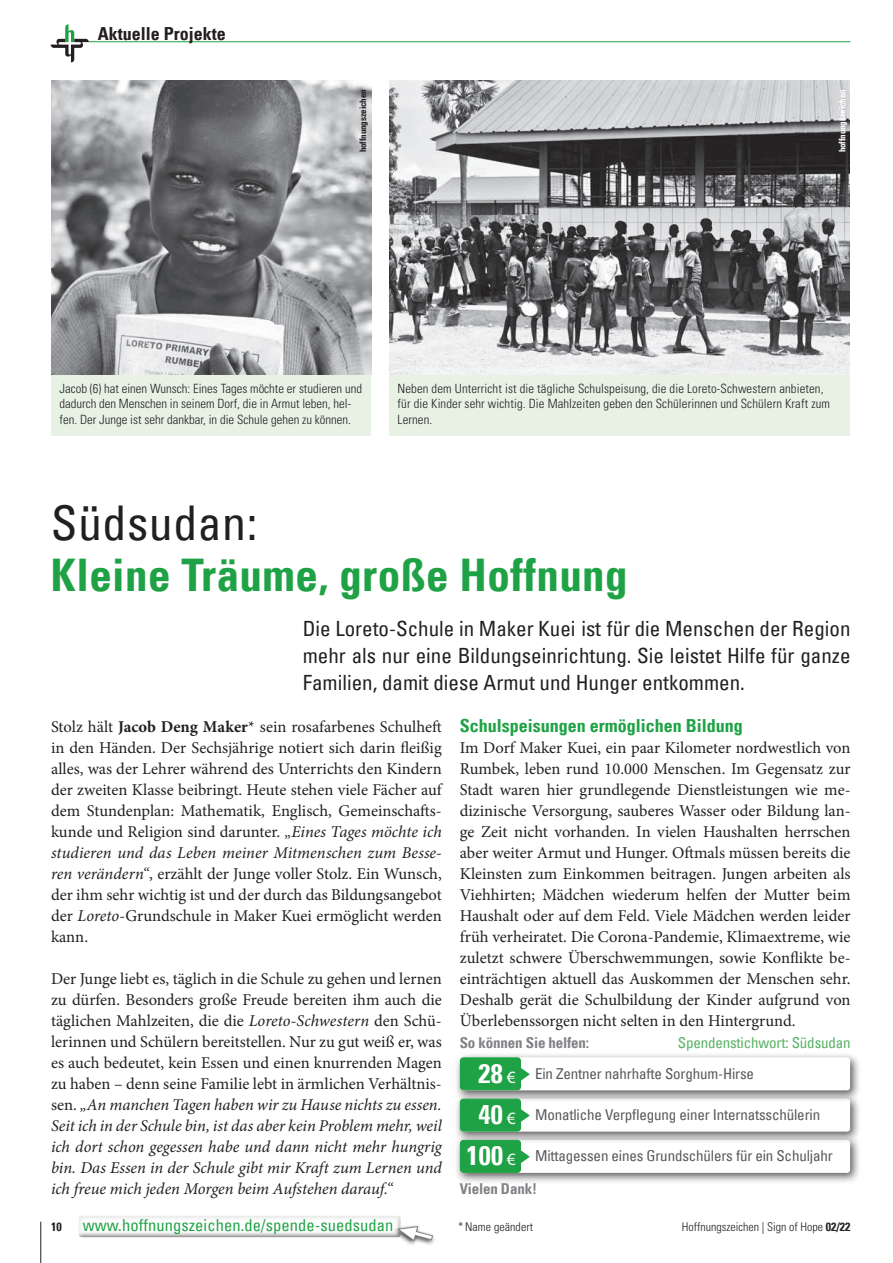
<style>
.page{position:relative;width:893px;height:1263px;background:#fff}
.page>*{position:absolute;margin:0;border:0;box-sizing:border-box;transform-origin:0 0}
.t1{font:condensed 48px "Univers LT";letter-spacing:.01em;color:#231f20}
.t2{font:700 condensed 45px "Univers LT";letter-spacing:.01em;color:#1fa245}
.t3{font:700 condensed 27px "Univers LT";letter-spacing:.01em;color:#fff}
.t4{font:condensed 21px/27px "Univers LT";color:#231f20;text-align:justify}
.t5{font:700 condensed 18px "Univers LT";color:#1fa245}
.t6{font:700 condensed 18px "Univers LT";color:#231f20}
.t7{font:16.5px/21px "Minion Pro";color:#231f20;text-align:justify}
.t8{font:condensed 16.5px "Univers LT";letter-spacing:.005em;color:#1fa245}
.t9{font:condensed 15px "Univers LT";letter-spacing:-.01em;color:#57585a}
.t10{font:700 condensed 15px "Univers LT";letter-spacing:-.01em;color:#808285}
.t11{font:condensed 15px "Univers LT";letter-spacing:-.01em;color:#57b061}
.t12{font:300 condensed 12.75px/15.8px "Univers LT Std";letter-spacing:.01em;color:#231f20}
.t13{font:300 condensed 12px "Univers LT Std";color:#231f20}
.t14{font:700 condensed 12px "Univers LT";color:#231f20}
.t15{font:700 condensed 9px "Univers LT";letter-spacing:-.01em;color:#231f20}
.t16{font:700 condensed 9px "Univers LT";letter-spacing:-.01em;color:#fff}
.s1{font-weight:700}
.s2{font-style:italic}
.s3{font-family:"Myriad Pro";font-weight:400;font-stretch:normal;font-size:17.25px}
.s4{font-family:"Univers LT";font-weight:700}
</style>
<div class="page">
<hr style="left:40px;top:1222px;width:1px;height:41px;background:#231f20">
<hr style="left:89px;top:41px;width:761px;height:1px;background:#1fa245">
<svg style="left:51px;top:24px;width:38px;height:38px"></svg>
<div style="left:77px;top:1214px;width:324px;height:24px;background:#231f20;opacity:.11"></div>
<div style="left:393px;top:1223px;width:43px;height:24px;background:#231f20;opacity:.9"></div>
<svg style="left:397px;top:1226px;width:36px;height:15px"></svg>
<div style="left:389px;top:375px;width:461px;height:60px;background:#e7f2e5"></div>
<div style="left:51px;top:375px;width:320px;height:60px;background:#e7f2e5"></div>
<img style="left:389px;top:81px;width:461px;height:294px">
<img style="left:51px;top:81px;width:320px;height:294px">
<div style="left:454px;top:1134px;width:408px;height:50px;background:#231f20;opacity:.75"></div>
<div style="left:460px;top:1140px;width:390px;height:33px;background:#fff;border-radius:3px"></div>
<div style="left:454px;top:1093px;width:408px;height:50px;background:#231f20;opacity:.75"></div>
<div style="left:460px;top:1098px;width:390px;height:33px;background:#fff;border-radius:3px"></div>
<div style="left:454px;top:1052px;width:408px;height:50px;background:#231f20;opacity:.75"></div>
<div style="left:460px;top:1057px;width:390px;height:33px;background:#fff;border-radius:3px"></div>
<div style="left:460px;top:1140px;width:60px;height:32px;background:#1fa245;border-radius:3px"></div>
<div style="left:460px;top:1140px;width:61px;height:33px;border:1px solid #1fa245;border-radius:3px"></div>
<div style="left:460px;top:1099px;width:60px;height:32px;background:#1fa245;border-radius:3px"></div>
<div style="left:460px;top:1098px;width:61px;height:33px;border:1px solid #1fa245;border-radius:3px"></div>
<div style="left:460px;top:1058px;width:60px;height:32px;background:#1fa245;border-radius:3px"></div>
<div style="left:460px;top:1057px;width:61px;height:33px;border:1px solid #1fa245;border-radius:3px"></div>
<svg style="left:520px;top:1149px;width:10px;height:15px"></svg>
<svg style="left:520px;top:1108px;width:10px;height:14px"></svg>
<svg style="left:520px;top:1067px;width:10px;height:14px"></svg>
<p class="t6" style="left:98px;top:23px;width:130px">Aktuelle Projekte</p>
<p class="t15" style="left:357px;top:152px;width:65px;rotate:-90deg">hoffnungszeichen</p>
<p class="t16" style="left:837px;top:152px;width:65px;rotate:-90deg">hoffnungszeichen</p>
<p class="t12" style="left:60px;top:380px;width:304px">Jacob (6) hat einen Wunsch: Eines Tages möchte er studieren und dadurch den Menschen in seinem Dorf, die in Armut leben, hel&shy;fen. Der Junge ist sehr dankbar, in die Schule gehen zu können.</p>
<p class="t12" style="left:398px;top:380px;width:434px">Neben dem Unterricht ist die tägliche Schulspeisung, die die Loreto-Schwestern anbieten, für die Kinder sehr wichtig. Die Mahlzeiten geben den Schülerinnen und Schülern Kraft zum<br>Lernen.</p>
<h1 class="t1" style="left:51px;top:492px;width:208px">Südsudan:</h1>
<h2 class="t2" style="left:51px;top:547px;width:578px">Kleine Träume, große Hoffnung</h2>
<p class="t4" style="left:303px;top:615px;width:549px">Die Loreto-Schule in Maker Kuei ist für die Menschen der Region mehr als nur eine Bildungseinrichtung. Sie leistet Hilfe für ganze Familien, damit diese Armut und Hunger entkommen.</p>
<p class="t7" style="left:51px;top:716px;width:392px">Stolz hält <span class="s1">Jacob Deng Maker</span>* sein rosafarbenes Schulheft in den Händen. Der Sechsjährige notiert sich darin fleißig alles, was der Lehrer während des Unterrichts den Kindern der zweiten Klasse beibringt. Heute stehen viele Fächer auf dem Stundenplan: Mathematik, Englisch, Gemeinschafts&shy;kunde und Religion sind darunter. <span class="s2">„Eines Tages möchte ich studieren und das Leben meiner Mitmenschen zum Besse&shy;ren verändern“</span>, erzählt der Junge voller Stolz. Ein Wunsch, der ihm sehr wichtig ist und der durch das Bildungsangebot der <span class="s2">Loreto</span>-Grundschule in Maker Kuei ermöglicht werden kann.</p>
<p class="t7" style="left:51px;top:968px;width:392px">Der Junge liebt es, täglich in die Schule zu gehen und lernen zu dürfen. Besonders große Freude bereiten ihm auch die täglichen Mahlzeiten, die die <span class="s2">Loreto-Schwestern</span> den Schü&shy;lerinnen und Schülern bereitstellen. Nur zu gut weiß er, was es auch bedeutet, kein Essen und einen knurrenden Magen zu haben – denn seine Familie lebt in ärmlichen Verhältnis&shy;sen. <span class="s2">„An manchen Tagen haben wir zu Hause nichts zu essen.<br>Seit ich in der Schule bin, ist das aber kein Problem mehr, weil ich dort schon gegessen habe und dann nicht mehr hungrig bin. Das Essen in der Schule gibt mir Kraft zum Lernen und ich freue mich jeden Morgen beim Aufstehen darauf.“</span></p>
<p class="t5" style="left:460px;top:714px;width:284px">Schulspeisungen ermöglichen Bildung</p>
<p class="t7" style="left:460px;top:737px;width:392px">Im Dorf Maker Kuei, ein paar Kilometer nordwestlich von Rumbek, leben rund 10.000 Menschen. Im Gegensatz zur Stadt waren hier grundlegende Dienstleistungen wie me&shy;dizinische Versorgung, sauberes Wasser oder Bildung lan&shy;ge Zeit nicht vorhanden. In vielen Haushalten herrschen aber weiter Armut und Hunger. Oftmals müssen bereits die Kleinsten zum Einkommen beitragen. Jungen arbeiten als Viehhirten; Mädchen wiederum helfen der Mutter beim Haushalt oder auf dem Feld. Viele Mädchen werden leider früh verheiratet. Die Corona-Pandemie, Klimaextreme, wie zuletzt schwere Überschwemmungen, sowie Konflikte be&shy;einträchtigen aktuell das Auskommen der Menschen sehr.<br>Deshalb gerät die Schulbildung der Kinder aufgrund von Überlebenssorgen nicht selten in den Hintergrund.</p>
<p class="t10" style="left:460px;top:1033px;width:131px">So können Sie helfen:</p>
<p class="t11" style="left:678px;top:1033px;width:174px">Spendenstichwort: Südsudan</p>
<h3 class="t3" style="left:479px;top:1057px;width:38px">28 <span class="s3">€</span></h3>
<p class="t9" style="left:535px;top:1064px;width:221px">Ein Zentner nahrhafte Sorghum-Hirse</p>
<h3 class="t3" style="left:479px;top:1098px;width:38px">40 <span class="s3">€</span></h3>
<p class="t9" style="left:535px;top:1105px;width:287px">Monatliche Verpflegung einer Internatsschülerin</p>
<h3 class="t3" style="left:466px;top:1139px;width:51px">100 <span class="s3">€</span></h3>
<p class="t9" style="left:535px;top:1146px;width:299px">Mittagessen eines Grundschülers für ein Schuljahr</p>
<p class="t10" style="left:460px;top:1180px;width:79px">Vielen Dank!</p>
<p class="t8" style="left:83px;top:1215px;width:312px">www.hoffnungszeichen.de/spende-suedsudan</p>
<p class="t13" style="left:458px;top:1219px;width:76px">*Name geändert</p>
<p class="t14" style="left:51px;top:1219px;width:12px">10</p>
<p class="t13" style="left:682px;top:1219px;width:170px">Hoffnungszeichen | Sign of Hope <span class="s4">02/22</span></p>
</div>
